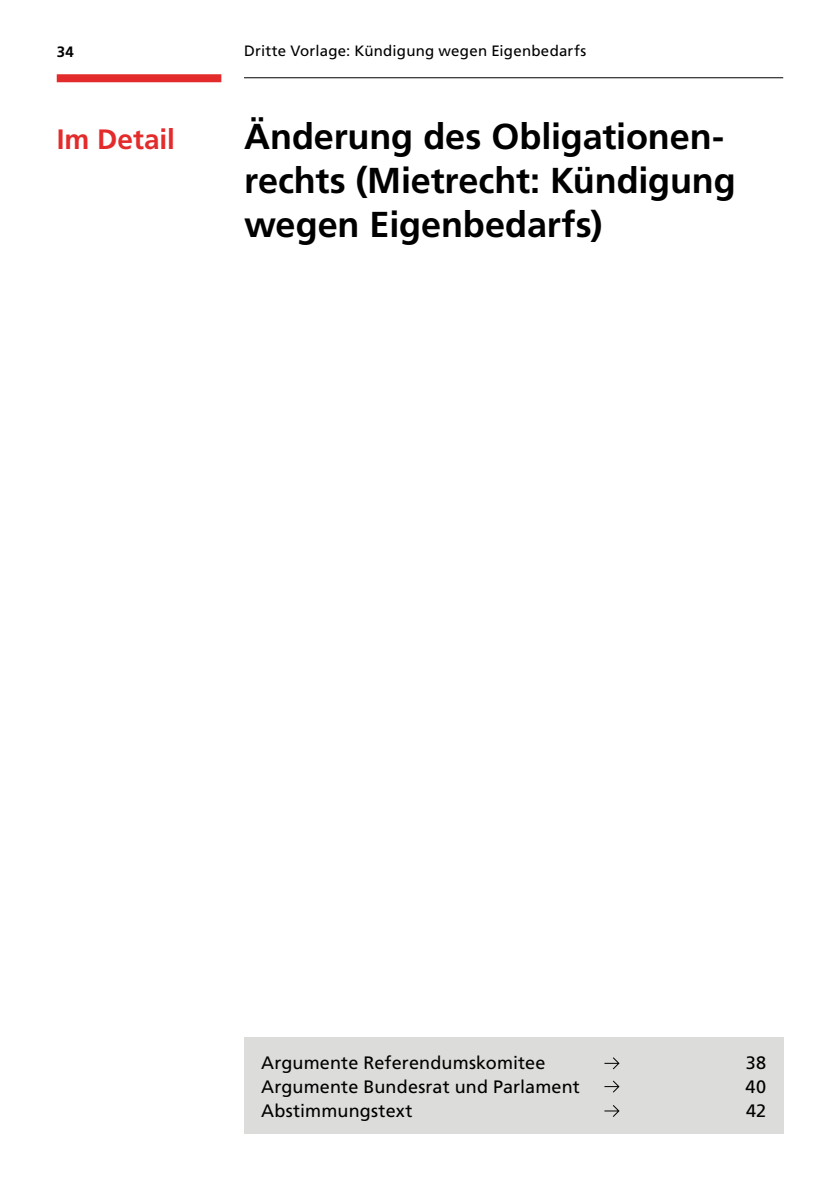
<style>
.page{position:relative;width:840px;height:1191px;background:#fff}
.page>*{position:absolute;margin:0;border:0;box-sizing:border-box;transform-origin:0 0}
.H1_Titel_h2{font:700 36px/44px "Frutiger LT Pro";letter-spacing:-.005em;color:#000}
.H3_Im_Detail_Kuerze_rot{font:700 28px "Frutiger LT Pro";color:#e42b2b}
.t1{font:18px "Frutiger LT Pro";letter-spacing:.01em;color:#000}
.t2{font:15px "Frutiger LT Pro";letter-spacing:.015em;color:#000}
.t3{font:700 15px "Frutiger LT Pro";color:#000}
</style>
<div class="page">
<hr style="left:244px;top:77px;width:538px;height:1px;background:#000">
<div style="left:57px;top:74px;width:164px;height:8px;background:#e42b2b"></div>
<div style="left:244px;top:1037px;width:538px;height:96px;background:#dcdcdb"></div>
<svg style="left:604px;top:1057px;width:15px;height:12px"></svg>
<svg style="left:604px;top:1080px;width:15px;height:12px"></svg>
<svg style="left:604px;top:1105px;width:15px;height:12px"></svg>
<p class="t3" style="left:57px;top:43px;width:19px">34</p>
<p class="t2" style="left:244px;top:42px;width:343px">Dritte Vorlage: Kündigung wegen Eigenbedarfs</p>
<h3 class="H3_Im_Detail_Kuerze_rot" style="left:57px;top:123px;width:120px">Im Detail</h3>
<h2 class="H1_Titel_h2" style="left:244px;top:114px;width:493px">Änderung des Obligationen&shy;rechts (Mietrecht: Kündigung wegen Eigenbedarfs)</h2>
<p class="t1" style="left:261px;top:1052px;width:286px">Argumente Referendumskomitee</p>
<p class="t1" style="left:745px;top:1052px;width:22px">38</p>
<p class="t1" style="left:261px;top:1076px;width:320px">Argumente Bundesrat und Parlament</p>
<p class="t1" style="left:745px;top:1076px;width:22px">40</p>
<p class="t1" style="left:261px;top:1100px;width:153px">Abstimmungstext</p>
<p class="t1" style="left:745px;top:1100px;width:22px">42</p>
</div>
